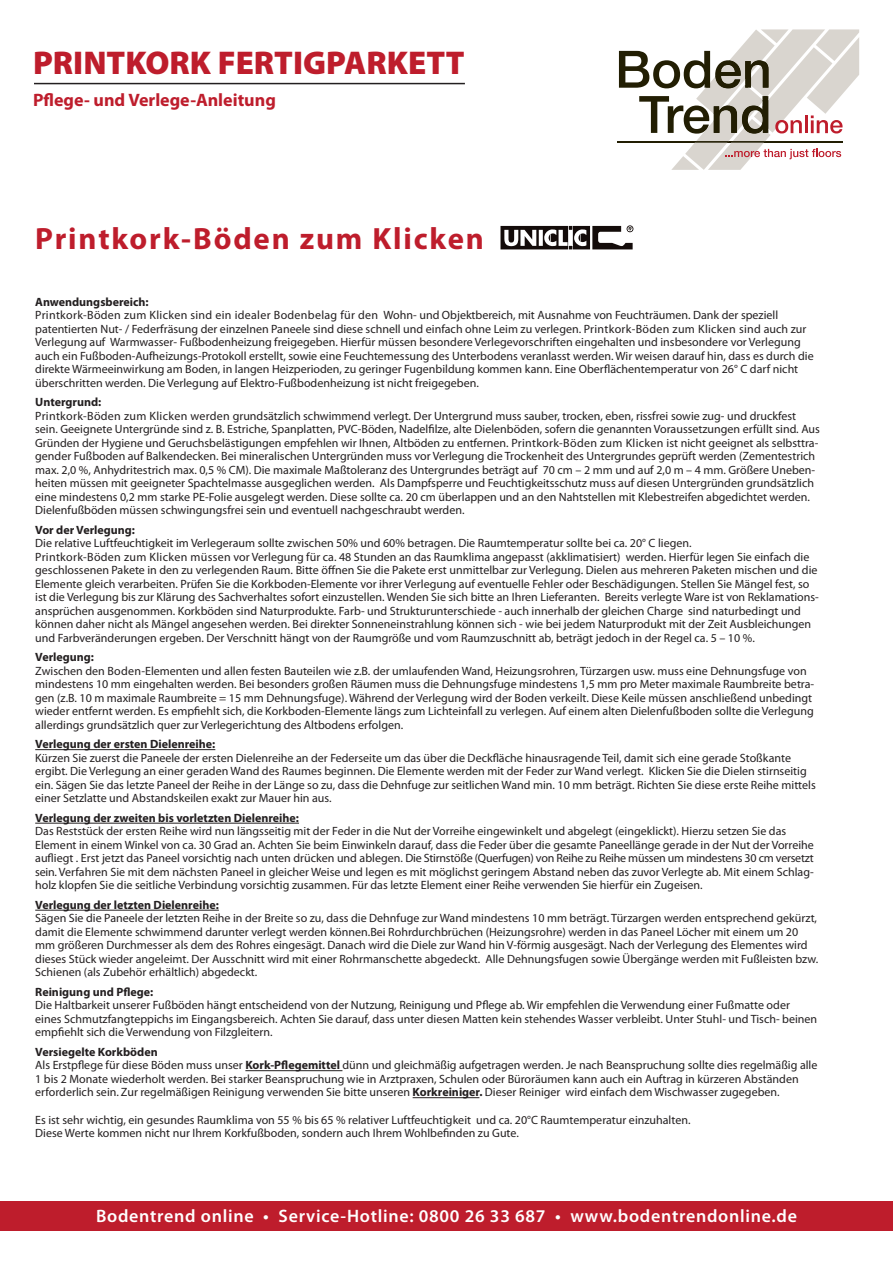
<style>
.page{position:relative;width:893px;height:1263px;background:#fff}
.page>*{position:absolute;margin:0;border:0;box-sizing:border-box;transform-origin:0 0}
.t1{font:900 33px "Myriad Pro";color:#be1d2c}
.t2{font:700 30.9px "Myriad Pro";letter-spacing:.06em;color:#be1d2c}
.t3{font:600 18px "Myriad Pro";letter-spacing:.04em;color:#fff}
.t4{font:700 18px "Myriad Pro";color:#be1d2c}
.t5{font:12px/13.5px "Myriad Pro";color:#231f20}
.t6{font:700 12px "Myriad Pro";color:#231f20}
.s1{font-weight:700}
</style>
<div class="page">
<hr style="left:617px;top:141px;width:226px;height:1px;background:#221e03">
<svg style="left:619px;top:29px;width:240px;height:141px"></svg>
<hr style="left:34px;top:83px;width:431px;height:1px;background:#231f20">
<div style="left:0;top:1201px;width:893px;height:30px;background:#be1d2c"></div>
<svg style="left:500px;top:225px;width:133px;height:25px"></svg>
<hr style="left:35px;top:749px;width:180px;height:1px;background:#231f20">
<hr style="left:35px;top:823px;width:264px;height:1px;background:#231f20">
<hr style="left:35px;top:910px;width:184px;height:1px;background:#231f20">
<hr style="left:245px;top:1070px;width:97px;height:1px;background:#231f20">
<hr style="left:413px;top:1097px;width:66px;height:1px;background:#231f20">
<h1 class="t1" style="left:33px;top:41px;width:433px">PRINTKORK FERTIGPARKETT</h1>
<h3 class="t4" style="left:33px;top:88px;width:244px">Pflege- und Verlege-Anleitung</h3>
<h2 class="t2" style="left:35px;top:218px;width:450px">Printkork-Böden zum Klicken</h2>
<p class="t6" style="left:35px;top:294px;width:115px">Anwendungsbereich:</p>
<p class="t5" style="left:35px;top:308px;width:780px">Printkork-Böden zum Klicken sind ein idealer Bodenbelag für den Wohn- und Objektbereich, mit Ausnahme von Feuchträumen. Dank der speziell patentierten Nut- / Federfräsung der einzelnen Paneele sind diese schnell und einfach ohne Leim zu verlegen. Printkork-Böden zum Klicken sind auch zur Verlegung auf Warmwasser- Fußbodenheizung freigegeben. Hierfür müssen besondere Verlegevorschriften eingehalten und insbesondere vor Verlegung auch ein Fußboden-Aufheizungs-Protokoll erstellt, sowie eine Feuchtemessung des Unterbodens veranlasst werden. Wir weisen darauf hin, dass es durch die direkte Wärmeeinwirkung am Boden, in langen Heizperioden, zu geringer Fugenbildung kommen kann. Eine Oberflächentemperatur von 26° C darf nicht überschritten werden. Die Verlegung auf Elektro-Fußbodenheizung ist nicht freigegeben.</p>
<p class="t6" style="left:35px;top:394px;width:68px">Untergrund:</p>
<p class="t5" style="left:35px;top:409px;width:786px">Printkork-Böden zum Klicken werden grundsätzlich schwimmend verlegt. Der Untergrund muss sauber, trocken, eben, rissfrei sowie zug- und druckfest sein. Geeignete Untergründe sind z. B. Estriche, Spanplatten, PVC-Böden, Nadelfilze, alte Dielenböden, sofern die genannten Voraussetzungen erfüllt sind. Aus Gründen der Hygiene und Geruchsbelästigungen empfehlen wir Ihnen, Altböden zu entfernen. Printkork-Böden zum Klicken ist nicht geeignet als selbsttra&shy;gender Fußboden auf Balkendecken. Bei mineralischen Untergründen muss vor Verlegung die Trockenheit des Untergrundes geprüft werden (Zementestrich max. 2,0 %, Anhydritestrich max. 0,5 % CM). Die maximale Maßtoleranz des Untergrundes beträgt auf 70 cm – 2 mm und auf 2,0 m – 4 mm. Größere Uneben&shy;heiten müssen mit geeigneter Spachtelmasse ausgeglichen werden. Als Dampfsperre und Feuchtigkeitsschutz muss auf diesen Untergründen grundsätzlich eine mindestens 0,2 mm starke PE-Folie ausgelegt werden. Diese sollte ca. 20 cm überlappen und an den Nahtstellen mit Klebestreifen abgedichtet werden.<br>Dielenfußböden müssen schwingungsfrei sein und eventuell nachgeschraubt werden.</p>
<p class="t6" style="left:35px;top:522px;width:101px">Vor der Verlegung:</p>
<p class="t5" style="left:35px;top:536px;width:785px">Die relative Luftfeuchtigkeit im Verlegeraum sollte zwischen 50% und 60% betragen. Die Raumtemperatur sollte bei ca. 20° C liegen.<br>Printkork-Böden zum Klicken müssen vor Verlegung für ca. 48 Stunden an das Raumklima angepasst (akklimatisiert) werden. Hierfür legen Sie einfach die geschlossenen Pakete in den zu verlegenden Raum. Bitte öffnen Sie die Pakete erst unmittelbar zur Verlegung. Dielen aus mehreren Paketen mischen und die Elemente gleich verarbeiten. Prüfen Sie die Korkboden-Elemente vor ihrer Verlegung auf eventuelle Fehler oder Beschädigungen. Stellen Sie Mängel fest, so ist die Verlegung bis zur Klärung des Sachverhaltes sofort einzustellen. Wenden Sie sich bitte an Ihren Lieferanten. Bereits verlegte Ware ist von Reklamations&shy;ansprüchen ausgenommen. Korkböden sind Naturprodukte. Farb- und Strukturunterschiede - auch innerhalb der gleichen Charge sind naturbedingt und können daher nicht als Mängel angesehen werden. Bei direkter Sonneneinstrahlung können sich - wie bei jedem Naturprodukt mit der Zeit Ausbleichungen und Farbveränderungen ergeben. Der Verschnitt hängt von der Raumgröße und vom Raumzuschnitt ab, beträgt jedoch in der Regel ca. 5 – 10 %.</p>
<p class="t6" style="left:35px;top:649px;width:60px">Verlegung:</p>
<p class="t5" style="left:35px;top:664px;width:781px">Zwischen den Boden-Elementen und allen festen Bauteilen wie z.B. der umlaufenden Wand, Heizungsrohren, Türzargen usw. muss eine Dehnungsfuge von mindestens 10 mm eingehalten werden. Bei besonders großen Räumen muss die Dehnungsfuge mindestens 1,5 mm pro Meter maximale Raumbreite betra&shy;gen (z.B. 10 m maximale Raumbreite = 15 mm Dehnungsfuge). Während der Verlegung wird der Boden verkeilt. Diese Keile müssen anschließend unbedingt wieder entfernt werden. Es empfiehlt sich, die Korkboden-Elemente längs zum Lichteinfall zu verlegen. Auf einem alten Dielenfußboden sollte die Verlegung allerdings grundsätzlich quer zur Verlegerichtung des Altbodens erfolgen.</p>
<p class="t6" style="left:35px;top:736px;width:182px">Verlegung der ersten Dielenreihe:</p>
<p class="t5" style="left:35px;top:751px;width:782px">Kürzen Sie zuerst die Paneele der ersten Dielenreihe an der Federseite um das über die Deckfläche hinausragende Teil, damit sich eine gerade Stoßkante ergibt. Die Verlegung an einer geraden Wand des Raumes beginnen. Die Elemente werden mit der Feder zur Wand verlegt. Klicken Sie die Dielen stirnseitig ein. Sägen Sie das letzte Paneel der Reihe in der Länge so zu, dass die Dehnfuge zur seitlichen Wand min. 10 mm beträgt. Richten Sie diese erste Reihe mittels einer Setzlatte und Abstandskeilen exakt zur Mauer hin aus.</p>
<p class="t6" style="left:35px;top:810px;width:265px">Verlegung der zweiten bis vorletzten Dielenreihe:</p>
<p class="t5" style="left:35px;top:824px;width:780px">Das Reststück der ersten Reihe wird nun längsseitig mit der Feder in die Nut der Vorreihe eingewinkelt und abgelegt (eingeklickt). Hierzu setzen Sie das Element in einem Winkel von ca. 30 Grad an. Achten Sie beim Einwinkeln darauf, dass die Feder über die gesamte Paneellänge gerade in der Nut der Vorreihe aufliegt . Erst jetzt das Paneel vorsichtig nach unten drücken und ablegen. Die Stirnstöße (Querfugen) von Reihe zu Reihe müssen um mindestens 30 cm versetzt sein. Verfahren Sie mit dem nächsten Paneel in gleicher Weise und legen es mit möglichst geringem Abstand neben das zuvor Verlegte ab. Mit einem Schlag&shy;holz klopfen Sie die seitliche Verbindung vorsichtig zusammen. Für das letzte Element einer Reihe verwenden Sie hierfür ein Zugeisen.</p>
<p class="t6" style="left:35px;top:897px;width:185px">Verlegung der letzten Dielenreihe:</p>
<p class="t5" style="left:35px;top:911px;width:785px">Sägen Sie die Paneele der letzten Reihe in der Breite so zu, dass die Dehnfuge zur Wand mindestens 10 mm beträgt. Türzargen werden entsprechend gekürzt, damit die Elemente schwimmend darunter verlegt werden können.Bei Rohrdurchbrüchen (Heizungsrohre) werden in das Paneel Löcher mit einem um 20 mm größeren Durchmesser als dem des Rohres eingesägt. Danach wird die Diele zur Wand hin V-förmig ausgesägt. Nach der Verlegung des Elementes wird dieses Stück wieder angeleimt. Der Ausschnitt wird mit einer Rohrmanschette abgedeckt. Alle Dehnungsfugen sowie Übergänge werden mit Fußleisten bzw.<br>Schienen (als Zubehör erhältlich) abgedeckt.</p>
<p class="t6" style="left:35px;top:984px;width:119px">Reinigung und Pflege:</p>
<p class="t5" style="left:35px;top:998px;width:783px">Die Haltbarkeit unserer Fußböden hängt entscheidend von der Nutzung, Reinigung und Pflege ab. Wir empfehlen die Verwendung einer Fußmatte oder eines Schmutzfangteppichs im Eingangsbereich. Achten Sie darauf, dass unter diesen Matten kein stehendes Wasser verbleibt. Unter Stuhl- und Tisch- beinen empfiehlt sich die Verwendung von Filzgleitern.</p>
<p class="t5" style="left:35px;top:1045px;width:784px"><span class="s1">Versiegelte Korkböden<br></span>Als Erstpflege für diese Böden muss unser <span class="s1">Kork-Pflegemittel</span> dünn und gleichmäßig aufgetragen werden. Je nach Beanspruchung sollte dies regelmäßig alle 1 bis 2 Monate wiederholt werden. Bei starker Beanspruchung wie in Arztpraxen, Schulen oder Büroräumen kann auch ein Auftrag in kürzeren Abständen erforderlich sein. Zur regelmäßigen Reinigung verwenden Sie bitte unseren <span class="s1">Korkreiniger.</span> Dieser Reiniger wird einfach dem Wischwasser zugegeben.</p>
<p class="t5" style="left:35px;top:1112px;width:657px">Es ist sehr wichtig, ein gesundes Raumklima von 55 % bis 65 % relativer Luftfeuchtigkeit und ca. 20°C Raumtemperatur einzuhalten.<br>Diese Werte kommen nicht nur Ihrem Korkfußboden, sondern auch Ihrem Wohlbefinden zu Gute.</p>
<h3 class="t3" style="left:96px;top:1205px;width:702px">Bodentrend online • Service-Hotline: 0800 26 33 687 • www.bodentrendonline.de</h3>
</div>
